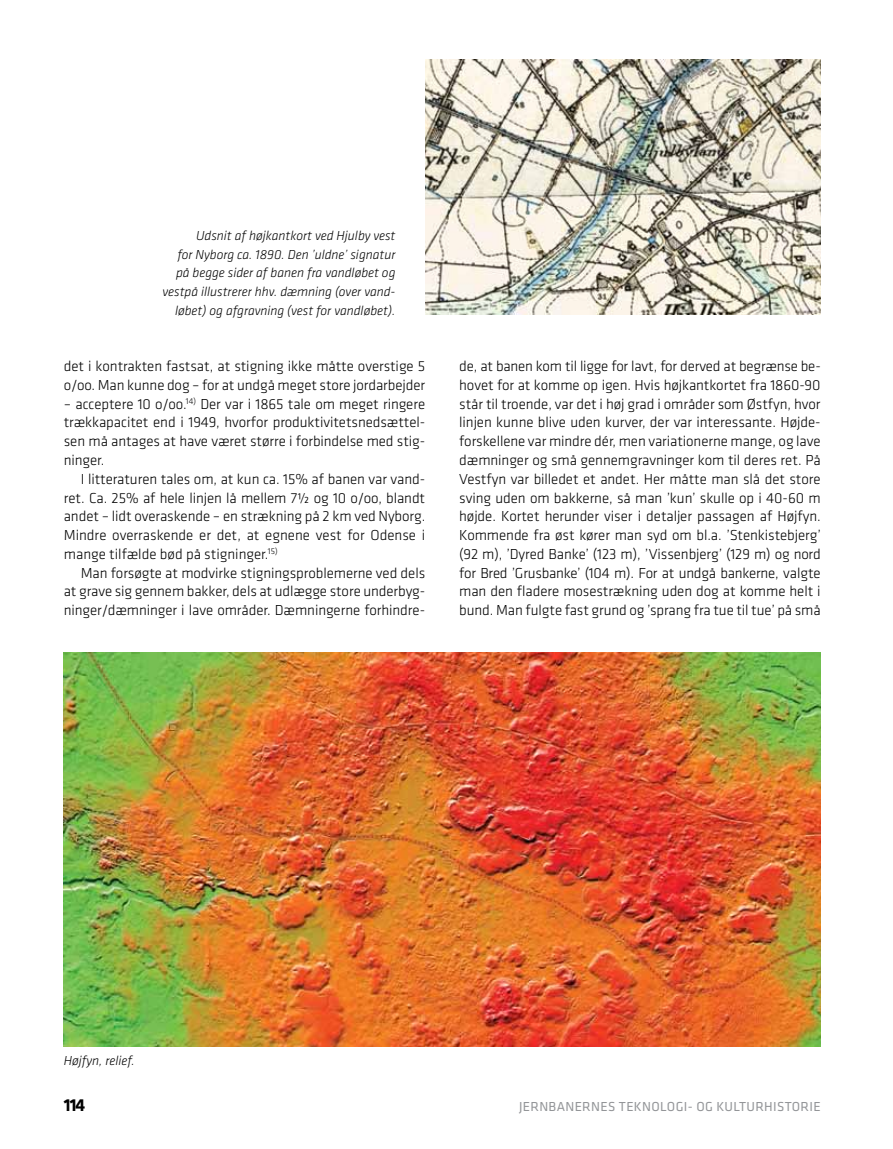
<style>
.page{position:relative;width:893px;height:1149px;background:#fff}
.page>*{position:absolute;margin:0;border:0;box-sizing:border-box;transform-origin:0 0}
.t1{font:700 18px "Klavika";color:#000}
.t2{font:300 15px/18.8px "Klavika";letter-spacing:-.005em;color:#000;text-align:justify}
.t3{font:italic 300 13.5px/18.8px "Klavika";color:#000;text-align:right}
.t4{font:13.5px "Klavika";letter-spacing:.025em;color:#939598}
</style>
<div class="page">
<img style="left:425px;top:60px;width:396px;height:255px">
<img style="left:64px;top:652px;width:757px;height:394px">
<p class="t3" style="left:163px;top:226px;width:234px">Udsnit af højkantkort ved Hjulby vest<br>for Nyborg ca. 1890. Den ’uldne’ signatur på begge sider af banen fra vandløbet og vestpå illustrerer hhv. dæmning (over vand&shy;løbet) og afgravning (vest for vandløbet).</p>
<p class="t2" style="left:64px;top:356px;width:363px">det i kontrakten fastsat, at stigning ikke måtte overstige 5 o/oo. Man kunne dog – for at undgå meget store jordarbejder</p>
<p class="t2" style="left:64px;top:394px;width:363px">– acceptere 10 o/oo.<sup>14)</sup> Der var i 1865 tale om meget ringere trækkapacitet end i 1949, hvorfor produktivitetsnedsættel&shy;sen må antages at have været større i forbindelse med stig&shy;ninger.</p>
<p class="t2" style="left:64px;top:469px;width:363px;text-indent:17px">I litteraturen tales om, at kun ca. 15% af banen var vand&shy;ret. Ca. 25% af hele linjen lå mellem 7½ og 10 o/oo, blandt andet – lidt overaskende – en strækning på 2 km ved Nyborg.<br>Mindre overraskende er det, at egnene vest for Odense i mange tilfælde bød på stigninger.<sup>15)</sup></p>
<p class="t2" style="left:64px;top:563px;width:363px;text-indent:17px">Man forsøgte at modvirke stigningsproblemerne ved dels at grave sig gennem bakker, dels at udlægge store underbyg&shy;ninger/dæmninger i lave områder. Dæmningerne forhindre-</p>
<p class="t2" style="left:459px;top:356px;width:363px">de, at banen kom til ligge for lavt, for derved at begrænse be&shy;hovet for at komme op igen. Hvis højkantkortet fra 1860-90 står til troende, var det i høj grad i områder som Østfyn, hvor linjen kunne blive uden kurver, der var interessante. Højde&shy;forskellene var mindre dér, men variationerne mange, og lave dæmninger og små gennemgravninger kom til deres ret. På Vestfyn var billedet et andet. Her måtte man slå det store sving uden om bakkerne, så man ’kun’ skulle op i 40-60 m højde. Kortet herunder viser i detaljer passagen af Højfyn.<br>Kommende fra øst kører man syd om bl.a. ’Stenkistebjerg’ (92 m), ’Dyred Banke’ (123 m), ’Vissenbjerg’ (129 m) og nord for Bred ’Grusbanke’ (104 m). For at undgå bankerne, valgte man den fladere mosestrækning uden dog at komme helt i bund. Man fulgte fast grund og ’sprang fra tue til tue’ på små</p>
<p class="t3" style="left:64px;top:1051px;width:72px">Højfyn, relief.</p>
<p class="t1" style="left:64px;top:1092px;width:23px">114</p>
<p class="t4" style="left:519px;top:1097px;width:303px">JERNBANERNES TEKNOLOGI- OG KULTURHISTORIE</p>
</div>
